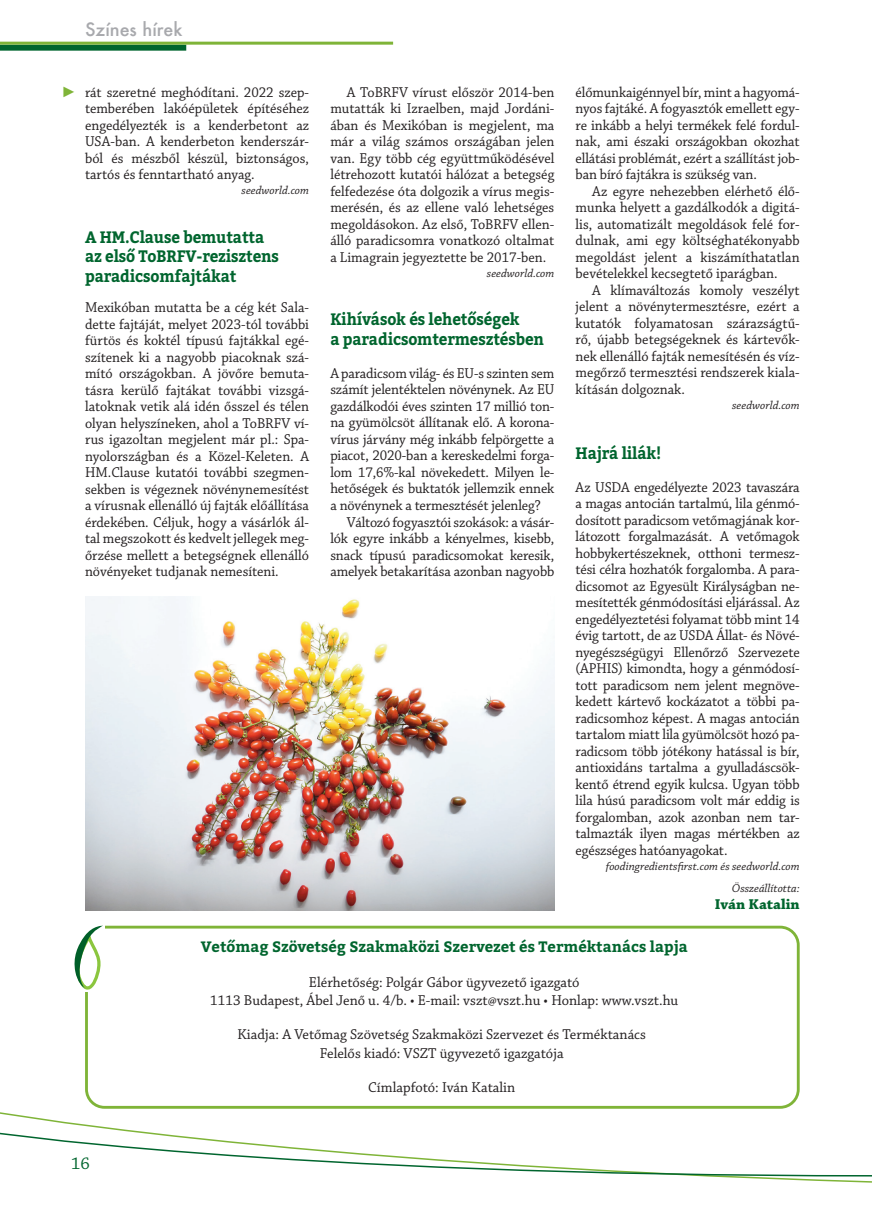
<style>
.page{position:relative;width:872px;height:1212px;background:#fff}
.page>*{position:absolute;margin:0;border:0;box-sizing:border-box;transform-origin:0 0}
.rovatcím{font:500 18px "Futura";color:#a8a9ad}
.t1{font:18px "Chaparral Pro";color:#00652e}
.Alcím{font:700 16.5px/19.8px "Bitter";letter-spacing:-.01em;color:#00652e;scale:.93 1}
.Kenyér{font:15px/16.5px "Chaparral Pro";color:#231f20;text-align:justify;scale:.95 1}
.Kenyér-2{font:15px "Chaparral Pro";color:#231f20}
.t2{font:700 15px "Bitter";color:#00652e}
.Aláírás{font:700 15px "Chaparral Pro";color:#00652e}
.t3{font:15px "Arial";color:#7fb438}
.Titulus{font:italic 12px "Chaparral Pro";color:#231f20}
</style>
<div class="page">
<div style="left:0;top:45px;width:186px;height:6px;background:#00652e"></div>
<hr style="left:0;top:42px;width:393px;height:3px;background:#7fb438">
<svg style="left:0;top:1112px;width:872px;height:71px"></svg>
<div style="left:85px;top:926px;width:714px;height:183px;border:3px solid #7fb438;border-radius:18px"></div>
<div style="left:63px;top:921px;width:42px;height:71px;background:#fff"></div>
<svg style="left:75px;top:926px;width:27px;height:63px"></svg>
<img style="left:85px;top:597px;width:469px;height:313px">
<p class="rovatcím" style="left:85px;top:17px;width:99px">Színes hírek</p>
<p class="t3" style="left:62px;top:82px;width:16px">►</p>
<p class="Kenyér" style="left:85px;top:84px;width:237px">rát szeretné meghódítani. 2022 szep&shy;temberében lakóépületek építéséhez engedélyezték is a kenderbetont az USA-ban. A kenderbeton kenderszár&shy;ból és mészből készül, biztonságos, tartós és fenntartható anyag.</p>
<p class="Titulus" style="left:242px;top:184px;width:69px">seedworld.com</p>
<p class="Alcím" style="left:85px;top:226px;width:210px">A HM.Clause bemutatta az első ToBRFV-rezisztens paradicsomfajtákat</p>
<p class="Kenyér" style="left:85px;top:300px;width:237px">Mexikóban mutatta be a cég két Sala&shy;dette fajtáját, melyet 2023-tól további fürtös és koktél típusú fajtákkal egé&shy;szítenek ki a nagyobb piacoknak szá&shy;mító országokban. A jövőre bemuta&shy;tásra kerülő fajtákat további vizsgá&shy;latoknak vetik alá idén ősszel és télen olyan helyszíneken, ahol a ToBRFV ví&shy;rus igazoltan megjelent már pl.: Spa&shy;nyolországban és a Közel-Keleten. A HM.Clause kutatói további szegmen&shy;sekben is végeznek növénynemesítést a vírusnak ellenálló új fajták előállítása érdekében. Céljuk, hogy a vásárlók ál&shy;tal megszokott és kedvelt jellegek meg&shy;őrzése mellett a betegségnek ellenálló növényeket tudjanak nemesíteni.</p>
<p class="Kenyér" style="left:330px;top:84px;width:237px;text-indent:17px">A ToBRFV vírust először 2014-ben mutatták ki Izraelben, majd Jordáni&shy;ában és Mexikóban is megjelent, ma már a világ számos országában jelen van. Egy több cég együttműködésével létrehozott kutatói hálózat a betegség felfedezése óta dolgozik a vírus megis&shy;merésén, és az ellene való lehetséges megoldásokon. Az első, ToBRFV ellen&shy;álló paradicsomra vonatkozó oltalmat a Limagrain jegyeztette be 2017-ben.</p>
<p class="Titulus" style="left:487px;top:266px;width:69px">seedworld.com</p>
<p class="Alcím" style="left:330px;top:309px;width:231px">Kihívások és lehetőségek<br>a paradicsomtermesztésben</p>
<p class="Kenyér" style="left:330px;top:366px;width:237px">A paradicsom világ- és EU-s szinten sem számít jelentéktelen növénynek. Az EU gazdálkodói éves szinten 17 millió ton&shy;na gyümölcsöt állítanak elő. A korona&shy;vírus járvány még inkább felpörgette a piacot, 2020-ban a kereskedelmi forga&shy;lom 17,6%-kal növekedett. Milyen le&shy;hetőségek és buktatók jellemzik ennek a növénynek a termesztését jelenleg?</p>
<p class="Kenyér" style="left:330px;top:514px;width:237px;text-indent:17px">Változó fogyasztói szokások: a vásár&shy;lók egyre inkább a kényelmes, kisebb, snack típusú paradicsomokat keresik, amelyek betakarítása azonban nagyobb</p>
<p class="Kenyér" style="left:575px;top:84px;width:237px">élőmunkaigénnyel bír, mint a hagyomá&shy;nyos fajtáké. A fogyasztók emellett egy&shy;re inkább a helyi termékek felé fordul&shy;nak, ami északi országokban okozhat ellátási problémát, ezért a szállítást job&shy;ban bíró fajtákra is szükség van.</p>
<p class="Kenyér" style="left:575px;top:183px;width:237px;text-indent:17px">Az egyre nehezebben elérhető élő&shy;munka helyett a gazdálkodók a digitá&shy;lis, automatizált megoldások felé for&shy;dulnak, ami egy költséghatékonyabb megoldást jelent a kiszámíthatatlan bevételekkel kecsegtető iparágban.</p>
<p class="Kenyér" style="left:575px;top:282px;width:237px;text-indent:17px">A klímaváltozás komoly veszélyt jelent a növénytermesztésre, ezért a kutatók folyamatosan szárazságtű&shy;rő, újabb betegségeknek és kártevők&shy;nek ellenálló fajták nemesítésén és víz&shy;megőrző termesztési rendszerek kiala&shy;kításán dolgoznak.</p>
<p class="Titulus" style="left:732px;top:398px;width:69px">seedworld.com</p>
<p class="Alcím" style="left:575px;top:442px;width:94px">Hajrá lilák!</p>
<p class="Kenyér" style="left:575px;top:479px;width:237px">Az USDA engedélyezte 2023 tavaszára a magas antocián tartalmú, lila génmó&shy;dosított paradicsom vetőmagjának kor&shy;látozott forgalmazását. A vetőmagok hobbykertészeknek, otthoni termesz&shy;tési célra hozhatók forgalomba. A para&shy;dicsomot az Egyesült Királyságban ne&shy;mesítették génmódosítási eljárással. Az engedélyeztetési folyamat több mint 14 évig tartott, de az USDA Állat- és Növé&shy;nyegészségügyi Ellenőrző Szervezete (APHIS) kimondta, hogy a génmódosí&shy;tott paradicsom nem jelent megnöve&shy;kedett kártevő kockázatot a többi pa&shy;radicsomhoz képest. A magas antocián tartalom miatt lila gyümölcsöt hozó pa&shy;radicsom több jótékony hatással is bír, antioxidáns tartalma a gyulladáscsök&shy;kentő étrend egyik kulcsa. Ugyan több lila húsú paradicsom volt már eddig is forgalomban, azok azonban nem tar&shy;talmazták ilyen magas mértékben az egészséges hatóanyagokat.</p>
<p class="Titulus" style="left:606px;top:859px;width:195px">foodingredientsfirst.com és seedworld.com</p>
<p class="Titulus" style="left:732px;top:882px;width:69px">Összeállította:</p>
<p class="Aláírás" style="left:715px;top:895px;width:86px">Iván Katalin</p>
<p class="t2" style="left:201px;top:935px;width:488px">Vetőmag Szövetség Szakmaközi Szervezet és Terméktanács lapja</p>
<p class="Kenyér-2" style="left:309px;top:973px;width:272px">Elérhetőség: Polgár Gábor ügyvezető igazgató</p>
<p class="Kenyér-2" style="left:210px;top:992px;width:469px">1113 Budapest, Ábel Jenő u. 4/b. • E-mail: vszt@vszt.hu • Honlap: www.vszt.hu</p>
<p class="Kenyér-2" style="left:237px;top:1026px;width:410px">Kiadja: A Vetőmag Szövetség Szakmaközi Szervezet és Terméktanács</p>
<p class="Kenyér-2" style="left:320px;top:1045px;width:245px">Felelős kiadó: VSZT ügyvezető igazgatója</p>
<p class="Kenyér-2" style="left:368px;top:1079px;width:148px">Címlapfotó: Iván Katalin</p>
<p class="t1" style="left:71px;top:1154px;width:20px">16</p>
</div>
